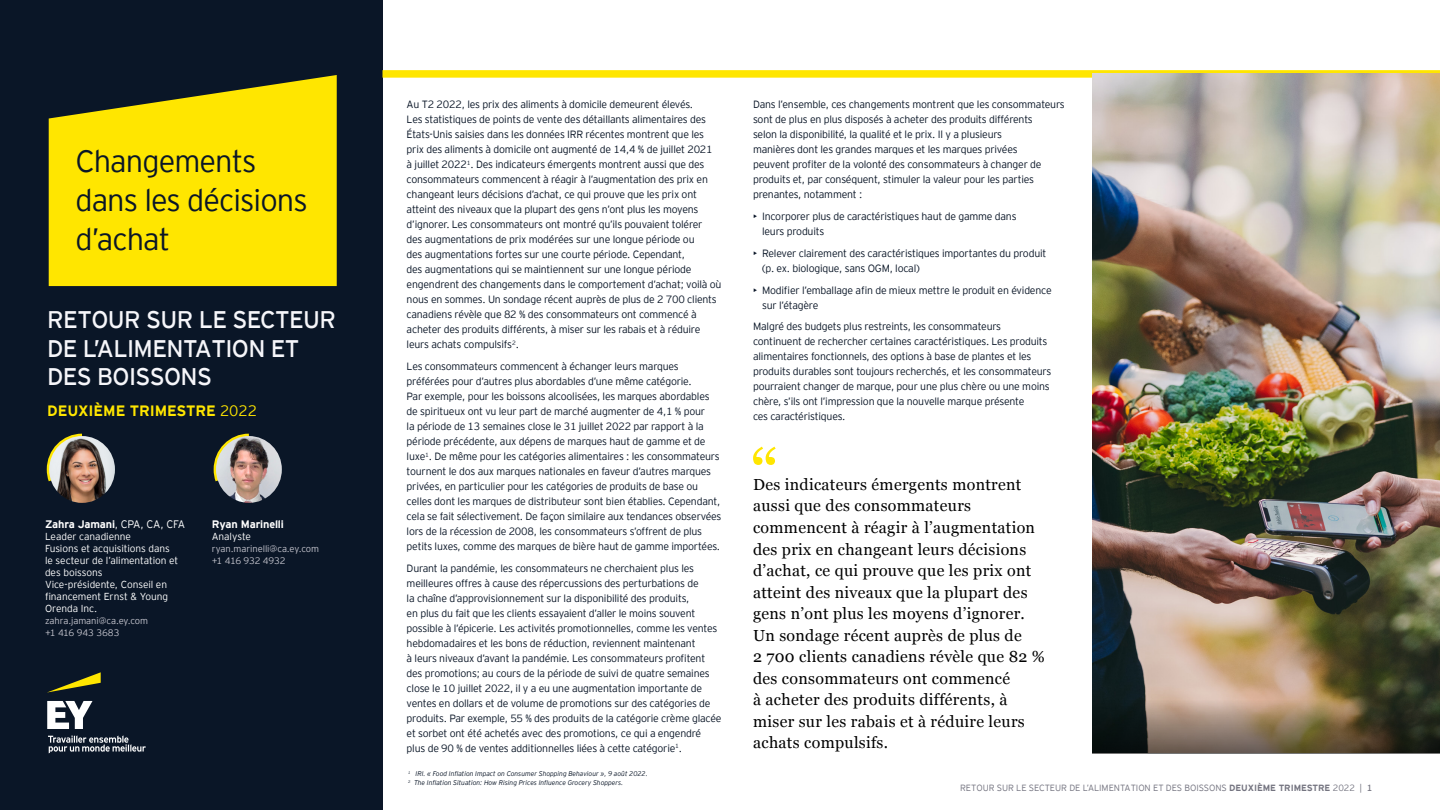
<style>
.page{position:relative;width:1440px;height:810px;background:#fff}
.page>*{position:absolute;margin:0;border:0;box-sizing:border-box;transform-origin:0 0}
.t1{font:300 30.75px/39px "EY Interstate";letter-spacing:-.03em;color:#0a1627}
.Subtitle{font:24px/28.5px "EY Interstate";letter-spacing:-.025em;color:#f6f6fa}
.Quote{font:15.98px/21.5px "Georgia";letter-spacing:.02em;color:#000}
.Issue_period{font:700 15px "EY Interstate";letter-spacing:-.005em;color:#ffe600}
.body{font:700 10.88px "EY Interstate";letter-spacing:-.015em;color:#fff}
.body-2{font:300 10.5px/15px "EY Interstate";letter-spacing:-.02em;color:#0a1627}
.body-3{font:300 10.12px/12px "EY Interstate";letter-spacing:-.01em;color:#fff}
.body-4{font:300 9.38px/12px "EY Interstate";letter-spacing:-.01em;color:#c4c4cd}
.t2{font:300 9px "EY Interstate";letter-spacing:-.005em;color:#747480}
.Footnote{font:italic 300 6.75px "EY Interstate";letter-spacing:-.005em;color:#0a1627}
.s1{font-weight:300}
.s2{font-weight:700}
.s3{font-weight:400}
</style>
<div class="page">
<div style="left:0;top:0;width:382px;height:810px;background:#0a1627"></div>
<div style="left:382px;top:70px;width:1058px;height:8px;background:#ffe600"></div>
<svg style="left:49px;top:75px;width:288px;height:211px;background:#e5d004"></svg>
<svg style="left:46px;top:433px;width:36px;height:49px"></svg>
<img style="left:49px;top:436px;width:66px;height:67px">
<svg style="left:47px;top:672px;width:54px;height:21px"></svg>
<svg style="left:47px;top:701px;width:46px;height:28px"></svg>
<svg style="left:48px;top:735px;width:98px;height:18px"></svg>
<img style="left:1092px;top:74px;width:348px;height:571px">
<svg style="left:1092px;top:645px;width:348px;height:108px;background:#726551"></svg>
<svg style="left:213px;top:433px;width:36px;height:49px"></svg>
<img style="left:216px;top:436px;width:66px;height:67px">
<svg style="left:753px;top:447px;width:23px;height:18px"></svg>
<p class="t1" style="left:75px;top:140px;width:234px">Changements dans les décisions d’achat</p>
<p class="Subtitle" style="left:47px;top:304px;width:290px">RETOUR SUR LE SECTEUR<br>DE L’ALIMENTATION ET<br>DES BOISSONS</p>
<p class="Issue_period" style="left:47px;top:400px;width:211px">DEUXIÈME TRIMESTRE <span class="s1">2022</span></p>
<p class="body" style="left:45px;top:517px;width:142px">Zahra Jamani<span class="s1">, CPA, CA, CFA</span></p>
<p class="body-3" style="left:45px;top:530px;width:88px">Leader canadienne</p>
<p class="body-3" style="left:45px;top:542px;width:135px">Fusions et acquisitions dans le secteur de l’alimentation et des boissons</p>
<p class="body-3" style="left:45px;top:578px;width:125px;text-align:justify">Vice-présidente, Conseil en financement Ernst &amp; Young Orenda Inc.</p>
<p class="body-4" style="left:45px;top:614px;width:105px">zahra.jamani@ca.ey.com +1 416 943 3683</p>
<p class="body" style="left:212px;top:517px;width:74px">Ryan Marinelli</p>
<p class="body-3" style="left:212px;top:530px;width:41px">Analyste</p>
<p class="body-4" style="left:212px;top:542px;width:109px">ryan.marinelli@ca.ey.com +1 416 932 4932</p>
<p class="body-2" style="left:407px;top:97px;width:316px">Au T2 2022, les prix des aliments à domicile demeurent élevés.<br>Les statistiques de points de vente des détaillants alimentaires des États-Unis saisies dans les données IRR récentes montrent que les prix des aliments à domicile ont augmenté de 14,4 % de juillet 2021<br>à juillet 2022<sup>1</sup>. Des indicateurs émergents montrent aussi que des consommateurs commencent à réagir à l’augmentation des prix en changeant leurs décisions d’achat, ce qui prouve que les prix ont atteint des niveaux que la plupart des gens n’ont plus les moyens d’ignorer. Les consommateurs ont montré qu’ils pouvaient tolérer<br>des augmentations de prix modérées sur une longue période ou<br>des augmentations fortes sur une courte période. Cependant,<br>des augmentations qui se maintiennent sur une longue période engendrent des changements dans le comportement d’achat; voilà où nous en sommes. Un sondage récent auprès de plus de 2 700 clients canadiens révèle que 82 % des consommateurs ont commencé à acheter des produits différents, à miser sur les rabais et à réduire leurs achats compulsifs<sup>2</sup>.</p>
<p class="body-2" style="left:407px;top:358px;width:316px">Les consommateurs commencent à échanger leurs marques préférées pour d’autres plus abordables d’une même catégorie.<br>Par exemple, pour les boissons alcoolisées, les marques abordables de spiritueux ont vu leur part de marché augmenter de 4,1 % pour<br>la période de 13 semaines close le 31 juillet 2022 par rapport à la période précédente, aux dépens de marques haut de gamme et de luxe<sup>1</sup>. De même pour les catégories alimentaires : les consommateurs tournent le dos aux marques nationales en faveur d’autres marques privées, en particulier pour les catégories de produits de base ou celles dont les marques de distributeur sont bien établies. Cependant, cela se fait sélectivement. De façon similaire aux tendances observées lors de la récession de 2008, les consommateurs s’offrent de plus petits luxes, comme des marques de bière haut de gamme importées.</p>
<p class="body-2" style="left:407px;top:560px;width:316px">Durant la pandémie, les consommateurs ne cherchaient plus les meilleures offres à cause des répercussions des perturbations de<br>la chaîne d’approvisionnement sur la disponibilité des produits,<br>en plus du fait que les clients essayaient d’aller le moins souvent possible à l’épicerie. Les activités promotionnelles, comme les ventes hebdomadaires et les bons de réduction, reviennent maintenant<br>à leurs niveaux d’avant la pandémie. Les consommateurs profitent des promotions; au cours de la période de suivi de quatre semaines close le 10 juillet 2022, il y a eu une augmentation importante de ventes en dollars et de volume de promotions sur des catégories de produits. Par exemple, 55 % des produits de la catégorie crème glacée et sorbet ont été achetés avec des promotions, ce qui a engendré plus de 90 % de ventes additionnelles liées à cette catégorie<sup>1</sup>.</p>
<p class="Footnote" style="left:408px;top:769px;width:241px"><sup>1</sup> IRI. « Food Inflation Impact on Consumer Shopping Behaviour », 9 août 2022.</p>
<p class="Footnote" style="left:408px;top:778px;width:217px"><sup>2</sup> The Inflation Situation: How Rising Prices Influence Grocery Shoppers.</p>
<p class="body-2" style="left:753px;top:97px;width:313px">Dans l’ensemble, ces changements montrent que les consommateurs sont de plus en plus disposés à acheter des produits différents<br>selon la disponibilité, la qualité et le prix. Il y a plusieurs<br>manières dont les grandes marques et les marques privées<br>peuvent profiter de la volonté des consommateurs à changer de produits et, par conséquent, stimuler la valeur pour les parties prenantes, notamment :</p>
<p class="body-2" style="left:762px;top:208px;width:256px;text-indent:-9px">• Incorporer plus de caractéristiques haut de gamme dans leurs produits</p>
<p class="body-2" style="left:762px;top:245px;width:286px;text-indent:-9px">• Relever clairement des caractéristiques importantes du produit (p. ex. biologique, sans OGM, local)</p>
<p class="body-2" style="left:762px;top:282px;width:291px;text-indent:-9px">• Modifier l’emballage afin de mieux mettre le produit en évidence sur l’étagère</p>
<p class="body-2" style="left:753px;top:319px;width:300px">Malgré des budgets plus restreints, les consommateurs continuent de rechercher certaines caractéristiques. Les produits alimentaires fonctionnels, des options à base de plantes et les produits durables sont toujours recherchés, et les consommateurs pourraient changer de marque, pour une plus chère ou une moins chère, s’ils ont l’impression que la nouvelle marque présente<br>ces caractéristiques.</p>
<p class="Quote" style="left:753px;top:473px;width:293px">Des indicateurs émergents montrent aussi que des consommateurs commencent à réagir à l’augmentation des prix en changeant leurs décisions d’achat, ce qui prouve que les prix ont atteint des niveaux que la plupart des gens n’ont plus les moyens d’ignorer.<br>Un sondage récent auprès de plus de<br>2 700 clients canadiens révèle que 82 % des consommateurs ont commencé<br>à acheter des produits différents, à miser sur les rabais et à réduire leurs achats compulsifs.</p>
<p class="t2" style="left:960px;top:782px;width:414px">RETOUR SUR LE SECTEUR DE L’ALIMENTATION ET DES BOISSONS <span class="s2">DEUXIÈME TRIMESTRE</span> 2022 | <span class="s3">1</span></p>
</div>
